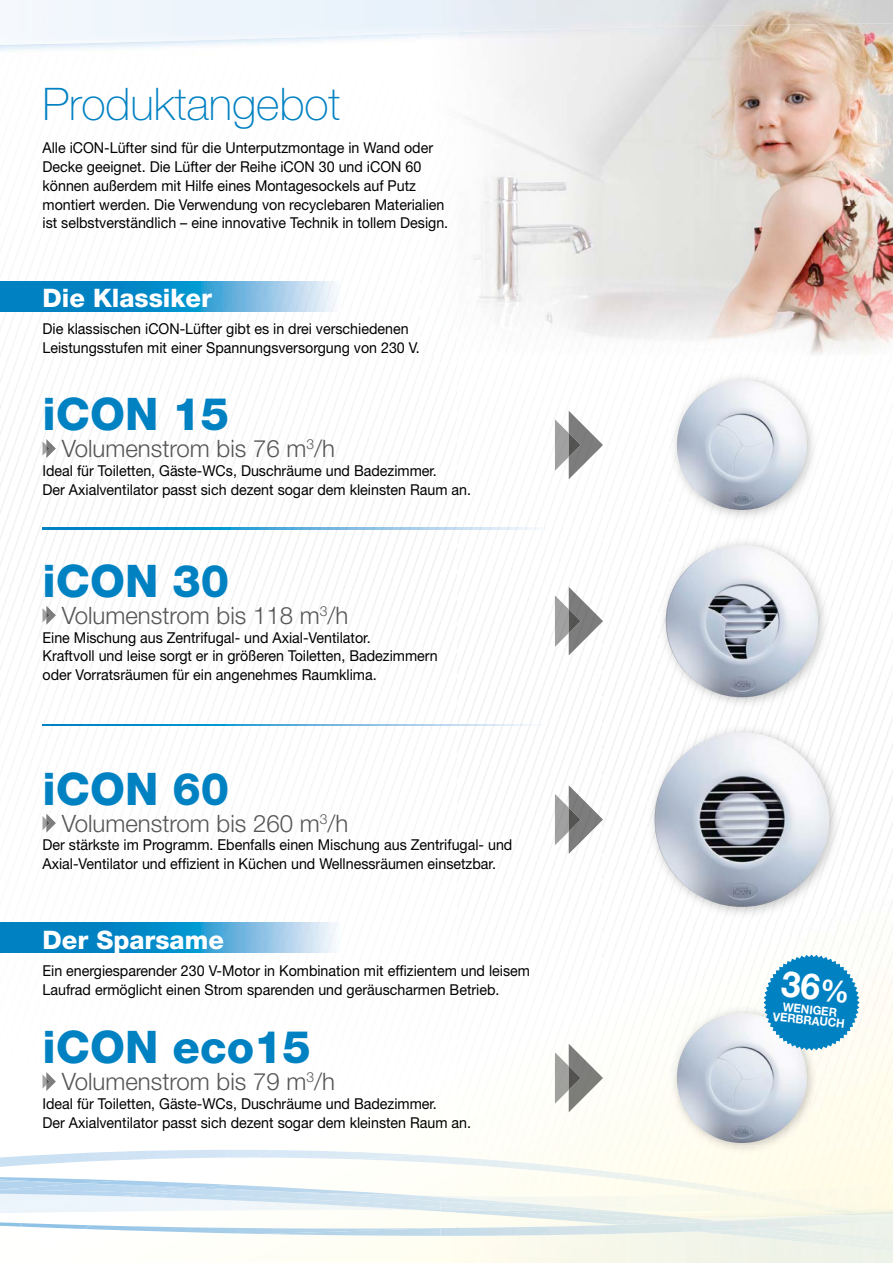
<style>
.page{position:relative;width:893px;height:1263px;background:#fff}
.page>*{position:absolute;margin:0;border:0;box-sizing:border-box;transform-origin:0 0}
.t1{font:800 45px "Helvetica Neue LT";color:#0081c2}
.t2{font:100 45px "Helvetica Neue LT";color:#0081c2}
.t3{font:800 25.5px "Helvetica Neue LT";color:#fff}
.t4{font:300 24px "Helvetica Neue LT";color:#565655}
.t5{font:15px/18.8px "Helvetica Neue LT";color:#000;scale:.95 1}
.t6{font:700 12px "Helvetica Neue LT";color:#fff;scale:.95 1}
</style>
<div class="page">
<img style="left:0;top:33px;width:457px;height:1056px">
<img style="left:457px;top:411px;width:145px;height:526px">
<img style="left:844px;top:523px;width:49px;height:369px">
<img style="left:796px;top:522px;width:49px;height:347px">
<img style="left:650px;top:666px;width:146px;height:59px">
<img style="left:650px;top:370px;width:47px;height:294px">
<div style="left:0;top:0;width:421px;height:45px;background:#eef5fc"></div>
<img style="left:60px;top:1073px;width:397px;height:16px">
<img style="left:699px;top:944px;width:96px;height:62px">
<img style="left:689px;top:972px;width:11px;height:24px">
<img style="left:421px;top:58px;width:472px;height:298px">
<img style="left:457px;top:58px;width:1px;height:298px">
<img style="left:458px;top:33px;width:435px;height:25px">
<img style="left:421px;top:0;width:472px;height:33px">
<img style="left:457px;top:0;width:1px;height:32px">
<img style="left:82px;top:1180px;width:112px;height:7px">
<img style="left:360px;top:1155px;width:72px;height:8px">
<img style="left:458px;top:1157px;width:202px;height:21px">
<img style="left:84px;top:1225px;width:348px;height:9px">
<img style="left:0;top:1222px;width:23px;height:5px">
<img style="left:126px;top:1197px;width:292px;height:14px">
<img style="left:81px;top:1181px;width:96px;height:2px">
<img style="left:182px;top:1188px;width:250px;height:5px">
<img style="left:159px;top:1193px;width:273px;height:17px">
<div style="left:775px;top:1183px;width:118px;height:19px;background:#fefbe6"></div>
<div style="left:0;top:1196px;width:120px;height:15px;background:#ecf4fc"></div>
<svg style="left:0;top:1208px;width:6px;height:5px"></svg>
<img style="left:1px;top:1183px;width:181px;height:10px">
<svg style="left:177px;top:1187px;width:23px;height:3px"></svg>
<img style="left:0;top:1189px;width:150px;height:7px">
<img style="left:0;top:281px;width:340px;height:30px">
<img style="left:46px;top:439px;width:10px;height:19px">
<img style="left:43px;top:441px;width:3px;height:15px">
<svg style="left:46px;top:445px;width:4px;height:7px"></svg>
<img style="left:670px;top:373px;width:145px;height:149px">
<img style="left:677px;top:380px;width:130px;height:130px;border-radius:65px">
<img style="left:569px;top:411px;width:34px;height:68px">
<img style="left:555px;top:419px;width:14px;height:52px">
<img style="left:569px;top:433px;width:12px;height:24px">
<img style="left:46px;top:606px;width:10px;height:19px">
<img style="left:43px;top:608px;width:3px;height:14px">
<svg style="left:46px;top:612px;width:4px;height:7px"></svg>
<img style="left:658px;top:538px;width:172px;height:171px">
<img style="left:666px;top:545px;width:152px;height:152px;border-radius:76px">
<img style="left:569px;top:587px;width:34px;height:68px">
<img style="left:555px;top:595px;width:14px;height:52px">
<img style="left:569px;top:609px;width:12px;height:24px">
<img style="left:46px;top:813px;width:10px;height:20px">
<img style="left:43px;top:816px;width:3px;height:14px">
<svg style="left:46px;top:820px;width:4px;height:6px"></svg>
<img style="left:647px;top:725px;width:194px;height:194px">
<svg style="left:829px;top:914px;width:12px;height:5px"></svg>
<img style="left:655px;top:732px;width:174px;height:175px;border-radius:87px">
<img style="left:569px;top:785px;width:34px;height:69px">
<img style="left:555px;top:794px;width:14px;height:51px">
<img style="left:569px;top:808px;width:12px;height:23px">
<img style="left:46px;top:1072px;width:10px;height:19px">
<img style="left:43px;top:1074px;width:3px;height:15px">
<svg style="left:46px;top:1078px;width:4px;height:7px"></svg>
<img style="left:569px;top:1044px;width:34px;height:68px">
<img style="left:555px;top:1052px;width:14px;height:52px">
<img style="left:569px;top:1066px;width:12px;height:24px">
<img style="left:0;top:923px;width:340px;height:30px">
<img style="left:670px;top:1006px;width:149px;height:149px">
<img style="left:677px;top:1013px;width:130px;height:130px;border-radius:65px">
<img style="left:824px;top:1211px;width:69px;height:3px">
<div style="left:617px;top:1202px;width:202px;height:9px;background:#fafaeb"></div>
<img style="left:458px;top:1208px;width:31px;height:2px">
<img style="left:781px;top:1202px;width:62px;height:8px">
<img style="left:260px;top:1228px;width:172px;height:8px">
<svg style="left:432px;top:1156px;width:26px;height:107px"></svg>
<img style="left:43px;top:528px;width:508px;height:1px">
<img style="left:43px;top:724px;width:508px;height:2px">
<svg style="left:763px;top:954px;width:96px;height:96px"></svg>
<h1 class="t2" style="left:43px;top:79px;width:299px">Produktangebot</h1>
<p class="t5" style="left:43px;top:139px;width:429px">Alle iCON-Lüfter sind für die Unterputzmontage in Wand oder Decke geeignet. Die Lüfter der Reihe iCON 30 und iCON 60 können außerdem mit Hilfe eines Montagesockels auf Putz montiert werden. Die Verwendung von recyclebaren Materialien ist selbstverständlich – eine innovative Technik in tollem Design.</p>
<h2 class="t3" style="left:43px;top:283px;width:171px">Die Klassiker</h2>
<p class="t5" style="left:43px;top:319px;width:398px">Die klassischen iCON-Lüfter gibt es in drei verschiedenen<br>Leistungsstufen mit einer Spannungsversorgung von 230 V.</p>
<h1 class="t1" style="left:43px;top:387px;width:188px">iCON 15</h1>
<h3 class="t4" style="left:62px;top:434px;width:275px">Volumenstrom bis 76 m<sup>3</sup>/h</h3>
<p class="t5" style="left:43px;top:461px;width:453px">Ideal für Toiletten, Gäste-WCs, Duschräume und Badezimmer.<br>Der Axialventilator passt sich dezent sogar dem kleinsten Raum an.</p>
<h1 class="t1" style="left:43px;top:554px;width:188px">iCON 30</h1>
<h3 class="t4" style="left:62px;top:600px;width:288px">Volumenstrom bis 118 m<sup>3</sup>/h</h3>
<p class="t5" style="left:43px;top:628px;width:418px">Eine Mischung aus Zentrifugal- und Axial-Ventilator.<br>Kraftvoll und leise sorgt er in größeren Toiletten, Badezimmern oder Vorratsräumen für ein angenehmes Raumklima.</p>
<h1 class="t1" style="left:43px;top:762px;width:188px">iCON 60</h1>
<h3 class="t4" style="left:62px;top:808px;width:288px">Volumenstrom bis 260 m<sup>3</sup>/h</h3>
<p class="t5" style="left:43px;top:835px;width:496px">Der stärkste im Programm. Ebenfalls einen Mischung aus Zentrifugal- und<br>Axial-Ventilator und effizient in Küchen und Wellnessräumen einsetzbar.</p>
<h2 class="t3" style="left:43px;top:925px;width:183px">Der Sparsame</h2>
<p class="t5" style="left:43px;top:961px;width:515px">Ein energiesparender 230 V-Motor in Kombination mit effizientem und leisem<br>Laufrad ermöglicht einen Strom sparenden und geräuscharmen Betrieb.</p>
<h1 class="t1" style="left:43px;top:1020px;width:270px">iCON eco15</h1>
<h3 class="t4" style="left:62px;top:1067px;width:275px">Volumenstrom bis 79 m<sup>3</sup>/h</h3>
<p class="t5" style="left:43px;top:1094px;width:453px">Ideal für Toiletten, Gäste-WCs, Duschräume und Badezimmer.<br>Der Axialventilator passt sich dezent sogar dem kleinsten Raum an.</p>
<p class="t6" style="left:784px;top:999px;width:59px;rotate:6deg">WENIGER</p>
<p class="t6" style="left:774px;top:1009px;width:78px;rotate:6deg">VERBRAUCH</p>
</div>
